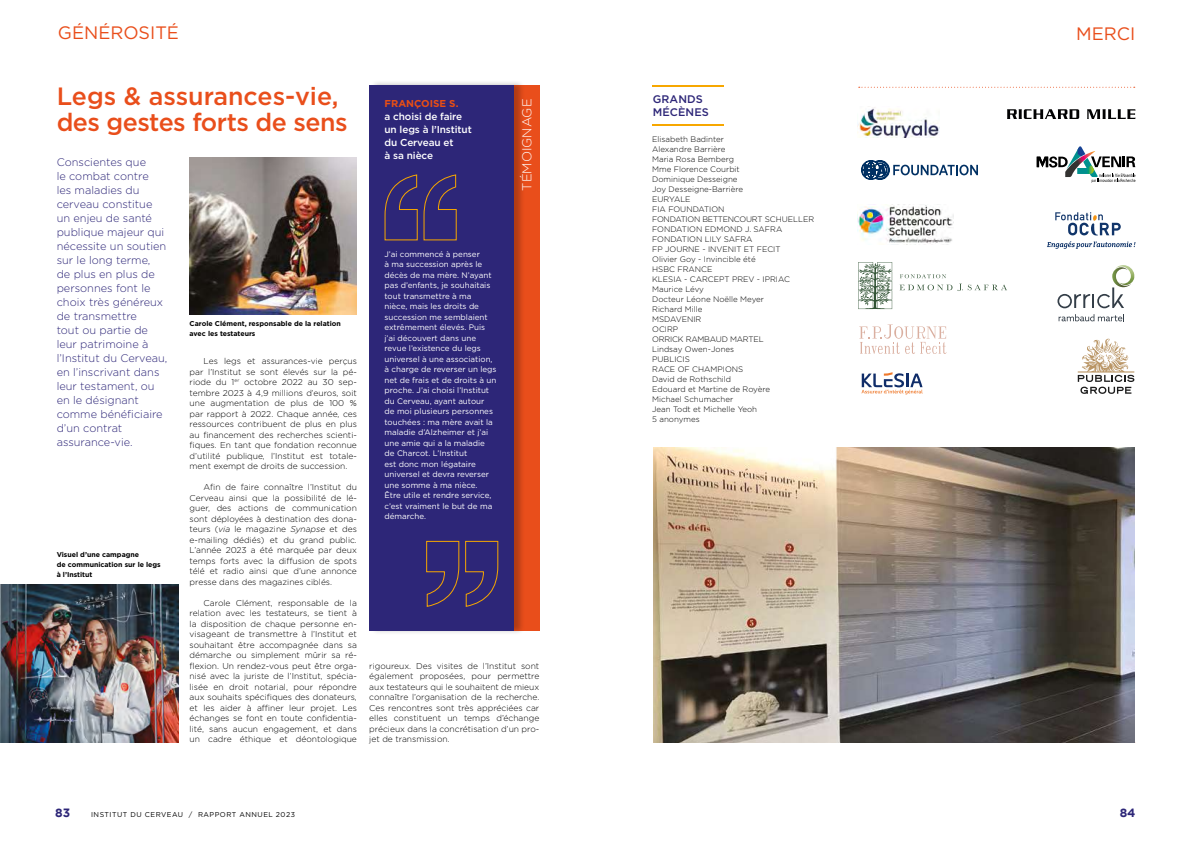
<style>
.page{position:relative;width:1191px;height:842px;background:#fff}
.page>*{position:absolute;margin:0;border:0;box-sizing:border-box;transform-origin:0 0}
.t1{font:500 25px/26px "Gotham";letter-spacing:-.02em;color:#e94e1b}
.t2{font:18px "Gotham";color:#e94e1b}
.t3{font:300 13px "Gotham";color:#fff}
.t4{font:700 12px "Gotham";color:#2d2678}
.t5{font:300 11px/14px "Gotham";color:#2d2678}
.t6{font:500 11px/13px "Gotham";letter-spacing:.01em;color:#2d2678}
.t7{font:500 10px/13px "Gotham";letter-spacing:-.01em;color:#fff}
.t8{font:700 10px "Gotham";color:#e94e14}
.t9{font:300 8.5px/10.5px "Gotham";color:#000;text-align:justify}
.t10{font:8px/10.5px "Gotham";color:#fff}
.t11{font:300 8px/10px "Gotham";color:#000}
.t12{font:700 7px/10px "Gotham";color:#000}
.t13{font:7px "Gotham";letter-spacing:.07em;color:#000}
.s1{font-style:italic}
</style>
<div class="page">
<hr style="left:653px;top:124px;width:71px;height:1px;background:#f7a700">
<hr style="left:653px;top:85px;width:71px;height:2px;background:#f7a700">
<div style="left:514px;top:85px;width:25px;height:545px;background:#e94e1b"></div>
<div style="left:369px;top:80px;width:156px;height:556px;background:#000;opacity:.25"></div>
<div style="left:369px;top:85px;width:145px;height:545px;background:#2d2678"></div>
<svg style="left:384px;top:174px;width:73px;height:66px"></svg>
<svg style="left:465px;top:541px;width:33px;height:66px"></svg>
<svg style="left:426px;top:541px;width:33px;height:66px"></svg>
<img style="left:190px;top:157px;width:167px;height:158px">
<img style="left:0;top:584px;width:179px;height:159px">
<svg style="left:858px;top:87px;width:276px;height:1px"></svg>
<img style="left:858px;top:107px;width:81px;height:31px">
<svg style="left:861px;top:160px;width:117px;height:20px"></svg>
<svg style="left:861px;top:372px;width:61px;height:22px"></svg>
<svg style="left:1036px;top:146px;width:99px;height:37px"></svg>
<svg style="left:1077px;top:338px;width:57px;height:56px"></svg>
<svg style="left:1007px;top:109px;width:72px;height:10px"></svg>
<svg style="left:1087px;top:109px;width:48px;height:10px"></svg>
<svg style="left:1058px;top:314px;width:66px;height:7px"></svg>
<svg style="left:1057px;top:265px;width:77px;height:43px"></svg>
<svg style="left:899px;top:284px;width:108px;height:7px"></svg>
<svg style="left:858px;top:262px;width:34px;height:47px"></svg>
<svg style="left:900px;top:274px;width:46px;height:4px"></svg>
<svg style="left:859px;top:324px;width:87px;height:30px"></svg>
<img style="left:858px;top:204px;width:95px;height:41px">
<svg style="left:1047px;top:212px;width:88px;height:37px"></svg>
<img style="left:653px;top:448px;width:481px;height:295px">
<h2 class="t2" style="left:58px;top:21px;width:123px">GÉNÉROSITÉ</h2>
<h1 class="t1" style="left:57px;top:83px;width:292px">Legs &amp; assurances-vie, des gestes forts de sens</h1>
<p class="t5" style="left:57px;top:154px;width:112px">Conscientes que<br>le combat contre<br>les maladies du cerveau constitue un enjeu de santé publique majeur qui nécessite un soutien sur le long terme,<br>de plus en plus de personnes font le choix très généreux de transmettre<br>tout ou partie de leur patrimoine à l’Institut du Cerveau, en l’inscrivant dans leur testament, ou en le désignant comme bénéficiaire d’un contrat assurance-vie.</p>
<p class="t12" style="left:57px;top:549px;width:106px">Visuel d’une campagne<br>de communication sur le legs à l’Institut</p>
<p class="t12" style="left:190px;top:318px;width:153px">Carole Clément, responsable de la relation avec les testateurs</p>
<p class="t9" style="left:190px;top:356px;width:169px;text-indent:14px">Les legs et assurances-vie perçus par l’Institut se sont élevés sur la pé&shy;riode du 1<sup>er</sup> octobre 2022 au 30 sep&shy;tembre 2023 à 4,9 millions d’euros, soit une augmentation de plus de 100 % par rapport à 2022. Chaque année, ces ressources contribuent de plus en plus au financement des recherches scienti&shy;fiques. En tant que fondation reconnue d’utilité publique, l’Institut est totale&shy;ment exempt de droits de succession.</p>
<p class="t9" style="left:190px;top:482px;width:169px;text-indent:14px">Afin de faire connaître l’Institut du Cerveau ainsi que la possibilité de lé&shy;guer, des actions de communication sont déployées à destination des dona&shy;teurs (<span class="s1">via</span> le magazine <span class="s1">Synapse</span> et des e-mailing dédiés) et du grand public.<br>L’année 2023 a été marquée par deux temps forts avec la diffusion de spots télé et radio ainsi que d’une annonce presse dans des magazines ciblés.</p>
<p class="t9" style="left:190px;top:597px;width:169px;text-indent:14px">Carole Clément, responsable de la relation avec les testateurs, se tient à la disposition de chaque personne en&shy;visageant de transmettre à l’Institut et souhaitant être accompagnée dans sa démarche ou simplement mûrir sa ré&shy;flexion. Un rendez-vous peut être orga&shy;nisé avec la juriste de l’Institut, spécia&shy;lisée en droit notarial, pour répondre aux souhaits spécifiques des donateurs, et les aider à affiner leur projet. Les échanges se font en toute confidentia&shy;lité, sans aucun engagement, et dans un cadre éthique et déontologique</p>
<p class="t8" style="left:384px;top:97px;width:75px">FRANÇOISE S.</p>
<p class="t7" style="left:384px;top:110px;width:89px">a choisi de faire un legs à l’Institut du Cerveau et<br>à sa nièce</p>
<h3 class="t3" style="left:518px;top:191px;width:94px;rotate:-90deg">TÉMOIGNAGE</h3>
<p class="t10" style="left:384px;top:248px;width:113px">J’ai commencé à penser<br>à ma succession après le décès de ma mère. N’ayant pas d’enfants, je souhaitais tout transmettre à ma<br>nièce, mais les droits de succession me semblaient extrêmement élevés. Puis j’ai découvert dans une revue l’existence du legs universel à une association, à charge de reverser un legs net de frais et de droits à un proche. J’ai choisi l’Institut du Cerveau, ayant autour<br>de moi plusieurs personnes touchées : ma mère avait la maladie d’Alzheimer et j’ai une amie qui a la maladie de Charcot. L’Institut<br>est donc mon légataire universel et devra reverser une somme à ma nièce.<br>Être utile et rendre service, c’est vraiment le but de ma démarche.</p>
<p class="t9" style="left:369px;top:660px;width:171px">rigoureux. Des visites de l’Institut sont également proposées, pour permettre aux testateurs qui le souhaitent de mieux connaître l’organisation de la recherche.<br>Ces rencontres sont très appréciées car elles constituent un temps d’échange précieux dans la concrétisation d’un pro&shy;jet de transmission.</p>
<p class="t6" style="left:653px;top:93px;width:58px">GRANDS<br>MÉCÈNES</p>
<p class="t11" style="left:652px;top:134px;width:163px">Elisabeth Badinter<br>Alexandre Barrière<br>Maria Rosa Bemberg<br>Mme Florence Courbit<br>Dominique Desseigne<br>Joy Desseigne-Barrière<br>EURYALE<br>FIA FOUNDATION<br>FONDATION BETTENCOURT SCHUELLER<br>FONDATION EDMOND J. SAFRA<br>FONDATION LILY SAFRA<br>FP JOURNE - INVENIT ET FECIT<br>Olivier Goy - Invincible été<br>HSBC FRANCE<br>KLESIA - CARCEPT PREV - IPRIAC<br>Maurice Lévy<br>Docteur Léone Noëlle Meyer<br>Richard Mille<br>MSDAVENIR<br>OCIRP<br>ORRICK RAMBAUD MARTEL<br>Lindsay Owen-Jones<br>PUBLICIS<br>RACE OF CHAMPIONS<br>David de Rothschild<br>Edouard et Martine de Royère<br>Michael Schumacher<br>Jean Todt et Michelle Yeoh<br>5 anonymes</p>
<h2 class="t2" style="left:1076px;top:22px;width:61px">MERCI</h2>
<h3 class="t4" style="left:55px;top:806px;width:17px">83</h3>
<p class="t13" style="left:91px;top:810px;width:205px">INSTITUT DU CERVEAU / RAPPORT ANNUEL 2023</p>
<h3 class="t4" style="left:1119px;top:805px;width:17px">84</h3>
</div>
